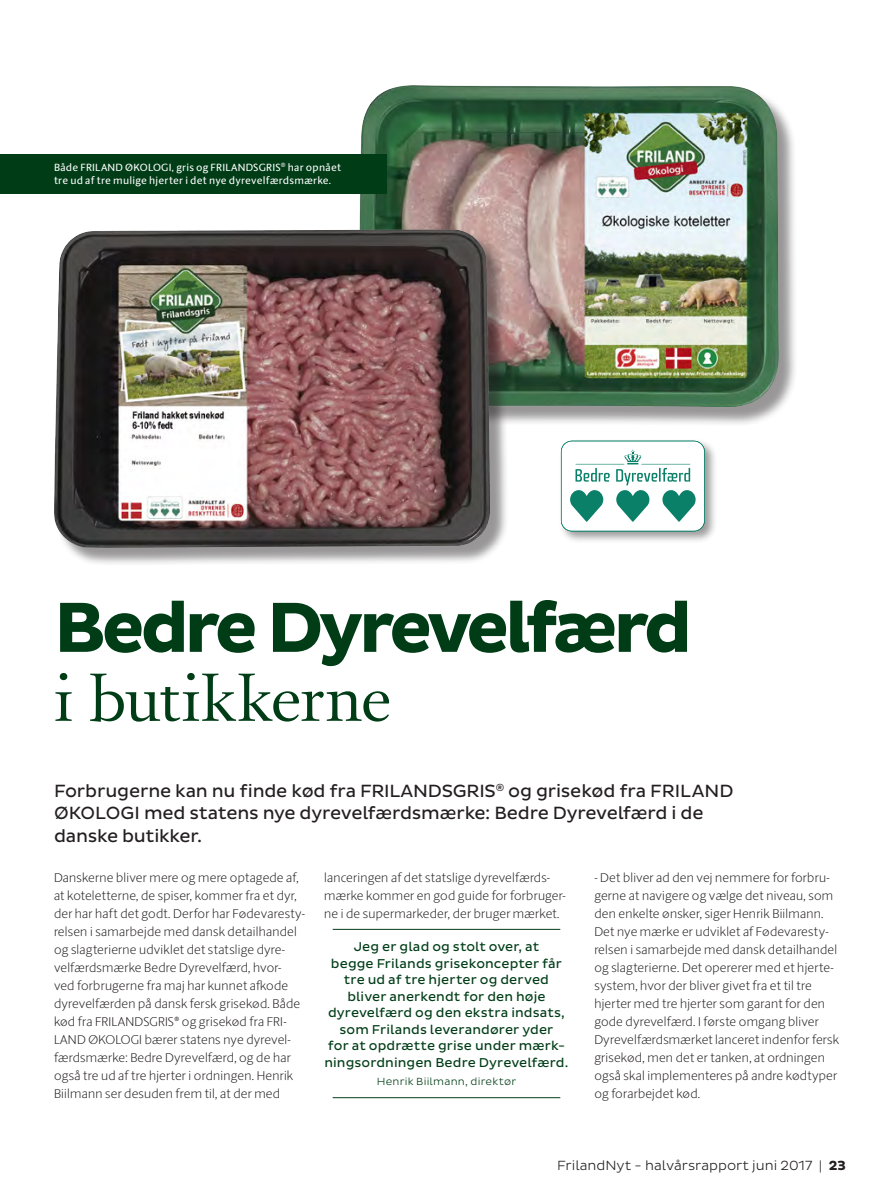
<style>
.page{position:relative;width:893px;height:1191px;background:#fff}
.page>*{position:absolute;margin:0;border:0;box-sizing:border-box;transform-origin:0 0}
.Overskrifter{font:700 72px/69px "Pluto Sans";letter-spacing:-.07em;color:#003d17}
.Indledningstekst{font:18px/22.5px "Pluto Sans";letter-spacing:-.01em;color:#231f20}
.t1{font:300 13.5px "Pluto Sans";color:#231f20}
.Fremhævet_tekst{font:13.05px/16.5px "Pluto Sans";letter-spacing:.005em;color:#003d17;text-align:center}
.Brødtekst{font:100 12.75px/18px "ID Sans Round";letter-spacing:.02em;color:#231f20}
.Brødtekst-2{font:10.5px/13.5px "ID Sans Round";letter-spacing:.025em;color:#fff}
.Titel__fremhævet_tek{font:300 10.5px "Pluto Sans";letter-spacing:.02em;color:#003d17}
.s1{font-family:"La Police BP";font-weight:400}
.s2{font-weight:700}
</style>
<div class="page">
<div style="left:361px;top:87px;width:437px;height:339px;background:#231f20;opacity:.47"></div>
<img style="left:358px;top:85px;width:422px;height:322px">
<div style="left:56px;top:232px;width:452px;height:334px;background:#231f20;opacity:.47"></div>
<img style="left:54px;top:229px;width:436px;height:319px">
<div style="left:0;top:155px;width:387px;height:39px;background:#003d17"></div>
<div style="left:558px;top:438px;width:159px;height:106px;background:#231f20;opacity:.45"></div>
<svg style="left:561px;top:441px;width:144px;height:90px"></svg>
<hr style="left:333px;top:929px;width:227px;height:1px;background:#003d17">
<hr style="left:333px;top:1097px;width:227px;height:1px;background:#003d17">
<p class="Brødtekst-2" style="left:54px;top:161px;width:289px">Både FRILAND ØKOLOGI, gris og FRILANDSGRIS<sup>®</sup> har opnået tre ud af tre mulige hjerter i det nye dyrevelfærdsmærke.</p>
<p class="Overskrifter" style="left:54px;top:595px;width:640px">Bedre Dyrevelfærd <span class="s1">i butikkerne</span></p>
<p class="Indledningstekst" style="left:54px;top:780px;width:681px">Forbrugerne kan nu finde kød fra FRILANDSGRIS<sup>®</sup> og grisekød fra FRILAND<br>ØKOLOGI med statens nye dyrevelfærdsmærke: Bedre Dyrevelfærd i de</p>
<p class="Indledningstekst" style="left:54px;top:825px;width:150px">danske butikker.</p>
<p class="Brødtekst" style="left:54px;top:868px;width:253px">Danskerne bliver mere og mere optagede af, at koteletterne, de spiser, kommer fra et dyr, der har haft det godt. Derfor har Fødevaresty&shy;relsen i samarbejde med dansk detailhandel og slagterierne udviklet det statslige dyre&shy;velfærdsmærke Bedre Dyrevelfærd, hvor&shy;ved forbrugerne fra maj har kunnet afkode dyrevelfærden på dansk fersk grisekød. Både kød fra FRILANDSGRIS<sup>®</sup> og grisekød fra FRI-LAND ØKOLOGI bærer statens nye dyrevel&shy;færdsmærke: Bedre Dyrevelfærd, og de har også tre ud af tre hjerter i ordningen. Henrik Biilmann ser desuden frem til, at der med</p>
<p class="Brødtekst" style="left:324px;top:868px;width:243px">lanceringen af det statslige dyrevelfærds&shy;mærke kommer en god guide for forbruger&shy;ne i de supermarkeder, der bruger mærket.</p>
<p class="Fremhævet_tekst" style="left:324px;top:938px;width:246px">Jeg er glad og stolt over, at<br>begge Frilands grisekoncepter får tre ud af tre hjerter og derved bliver anerkendt for den høje dyrevelfærd og den ekstra indsats, som Frilands leverandører yder<br>for at opdrætte grise under mærk&shy;ningsordningen Bedre Dyrevelfærd.</p>
<p class="Titel__fremhævet_tek" style="left:377px;top:1075px;width:141px">Henrik Biilmann, direktør</p>
<p class="Brødtekst" style="left:594px;top:868px;width:240px">- Det bliver ad den vej nemmere for forbru&shy;gerne at navigere og vælge det niveau, som den enkelte ønsker, siger Henrik Biilmann.</p>
<p class="Brødtekst" style="left:594px;top:922px;width:246px">Det nye mærke er udviklet af Fødevaresty&shy;relsen i samarbejde med dansk detailhandel og slagterierne. Det opererer med et hjerte&shy;system, hvor der bliver givet fra et til tre hjerter med tre hjerter som garant for den gode dyrevelfærd. I første omgang bliver Dyrevelfærdsmærket lanceret indenfor fersk grisekød, men det er tanken, at ordningen også skal implementeres på andre kødtyper og forarbejdet kød.</p>
<p class="t1" style="left:557px;top:1157px;width:290px">FrilandNyt - halvårsrapport juni 2017 | <span class="s2">23</span></p>
</div>
